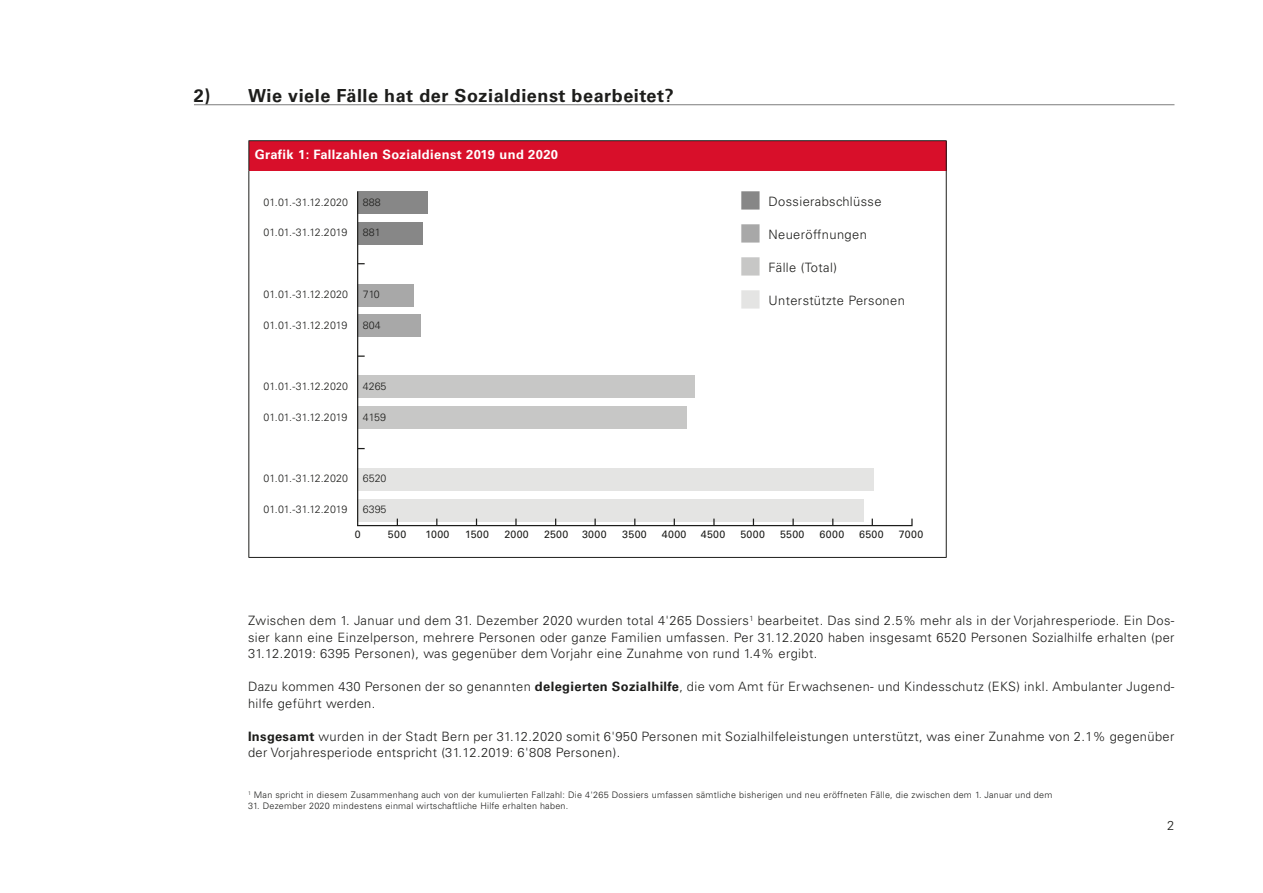
<style>
.page{position:relative;width:1263px;height:893px;background:#fff}
.page>*{position:absolute;margin:0;border:0;box-sizing:border-box;transform-origin:0 0}
.t1{font:700 18px "Univers LT Std";letter-spacing:.03em;color:#1d1d1b}
.t2{font:300 12.9px/16.5px "Univers LT Std";letter-spacing:.03em;color:#1d1d1b}
.t3{font:700 12.9px "Univers LT Std";letter-spacing:.03em;color:#fff}
.t4{font:300 10.65px "Univers LT Std";letter-spacing:-.005em;color:#1d1d1b}
.t5{font:10.65px "Univers LT Std";letter-spacing:.035em;color:#1d1d1b}
.t6{font:300 9px "Univers LT Std";letter-spacing:.03em;color:#1d1d1b}
.s1{color:#878787}
.s2{color:#a8a8a8}
.s3{color:#c7c7c6}
.s4{color:#e4e4e3}
.s5{font-weight:700}
</style>
<div class="page">
<div style="left:249px;top:141px;width:697px;height:29px;background:#d80f2a"></div>
<hr style="left:248px;top:140px;width:699px;height:1px;background:#1d1d1b">
<svg style="left:248px;top:141px;width:1px;height:29px"></svg>
<svg style="left:946px;top:141px;width:1px;height:29px"></svg>
<hr style="left:248px;top:170px;width:1px;height:387px;background:#1d1d1b">
<hr style="left:946px;top:170px;width:1px;height:387px;background:#1d1d1b">
<hr style="left:248px;top:557px;width:699px;height:1px;background:#1d1d1b">
<hr style="left:194px;top:104px;width:980px;height:1px;background:#7c7c7c">
<svg style="left:357px;top:191px;width:556px;height:336px"></svg>
<h1 class="t1" style="left:194px;top:85px;width:481px">2) Wie viele Fälle hat der Sozialdienst bearbeitet?</h1>
<p class="t3" style="left:255px;top:146px;width:305px">Grafik 1: Fallzahlen Sozialdienst 2019 und 2020</p>
<p class="t4" style="left:264px;top:195px;width:86px">01.01.-31.12.2020</p>
<p class="t4" style="left:264px;top:226px;width:85px">01.01.-31.12.2019</p>
<p class="t4" style="left:264px;top:288px;width:86px">01.01.-31.12.2020</p>
<p class="t4" style="left:264px;top:319px;width:85px">01.01.-31.12.2019</p>
<p class="t4" style="left:363px;top:195px;width:19px">888</p>
<p class="t2" style="left:739px;top:193px;width:144px"><span class="s1">■</span> Dossierabschlüsse</p>
<p class="t2" style="left:739px;top:226px;width:130px"><span class="s2">■</span> Neueröffnungen</p>
<p class="t2" style="left:739px;top:259px;width:100px"><span class="s3">■</span> Fälle (Total)</p>
<p class="t2" style="left:739px;top:292px;width:168px"><span class="s4">■</span> Unterstützte Personen</p>
<p class="t4" style="left:363px;top:226px;width:19px">881</p>
<p class="t4" style="left:363px;top:288px;width:18px">710</p>
<p class="t4" style="left:363px;top:319px;width:19px">804</p>
<p class="t4" style="left:264px;top:380px;width:86px">01.01.-31.12.2020</p>
<p class="t4" style="left:264px;top:411px;width:85px">01.01.-31.12.2019</p>
<p class="t4" style="left:363px;top:380px;width:25px">4265</p>
<p class="t4" style="left:363px;top:411px;width:25px">4159</p>
<p class="t4" style="left:264px;top:472px;width:86px">01.01.-31.12.2020</p>
<p class="t4" style="left:264px;top:503px;width:85px">01.01.-31.12.2019</p>
<p class="t4" style="left:363px;top:472px;width:25px">6520</p>
<p class="t4" style="left:363px;top:503px;width:25px">6395</p>
<p class="t5" style="left:355px;top:528px;width:7px">0</p>
<p class="t5" style="left:388px;top:528px;width:20px">500</p>
<p class="t5" style="left:425px;top:528px;width:26px">1000</p>
<p class="t5" style="left:465px;top:528px;width:25px">1500</p>
<p class="t5" style="left:504px;top:528px;width:26px">2000</p>
<p class="t5" style="left:544px;top:528px;width:26px">2500</p>
<p class="t5" style="left:582px;top:528px;width:26px">3000</p>
<p class="t5" style="left:622px;top:528px;width:26px">3500</p>
<p class="t5" style="left:662px;top:528px;width:26px">4000</p>
<p class="t5" style="left:701px;top:528px;width:26px">4500</p>
<p class="t5" style="left:740px;top:528px;width:26px">5000</p>
<p class="t5" style="left:780px;top:528px;width:26px">5500</p>
<p class="t5" style="left:819px;top:528px;width:26px">6000</p>
<p class="t5" style="left:859px;top:528px;width:26px">6500</p>
<p class="t5" style="left:899px;top:528px;width:26px">7000</p>
<p class="t2" style="left:248px;top:612px;width:928px;text-align:justify">Zwischen dem 1. Januar und dem 31. Dezember 2020 wurden total 4'265 Dossiers<sup>1</sup> bearbeitet. Das sind 2.5% mehr als in der Vorjahresperiode. Ein Dos&shy;sier kann eine Einzelperson, mehrere Personen oder ganze Familien umfassen. Per 31.12.2020 haben insgesamt 6520 Personen Sozialhilfe erhalten (per 31.12.2019: 6395 Personen), was gegenüber dem Vorjahr eine Zunahme von rund 1.4% ergibt.</p>
<p class="t2" style="left:248px;top:678px;width:928px">Dazu kommen 430 Personen der so genannten <span class="s5">delegierten Sozialhilfe</span>, die vom Amt für Erwachsenen- und Kindesschutz (EKS) inkl. Ambulanter Jugend&shy;hilfe geführt werden.</p>
<p class="t2" style="left:248px;top:728px;width:928px"><span class="s5">Insgesamt</span> wurden in der Stadt Bern per 31.12.2020 somit 6'950 Personen mit Sozialhilfeleistungen unterstützt, was einer Zunahme von 2.1% gegenüber der Vorjahresperiode entspricht (31.12.2019: 6'808 Personen).</p>
<p class="t6" style="left:248px;top:790px;width:806px"><sup>1</sup> Man spricht in diesem Zusammenhang auch von der kumulierten Fallzahl: Die 4'265 Dossiers umfassen sämtliche bisherigen und neu eröffneten Fälle, die zwischen dem 1. Januar und dem</p>
<p class="t6" style="left:248px;top:801px;width:322px">31. Dezember 2020 mindestens einmal wirtschaftliche Hilfe erhalten haben.</p>
<p class="t2" style="left:1167px;top:817px;width:9px">2</p>
</div>
